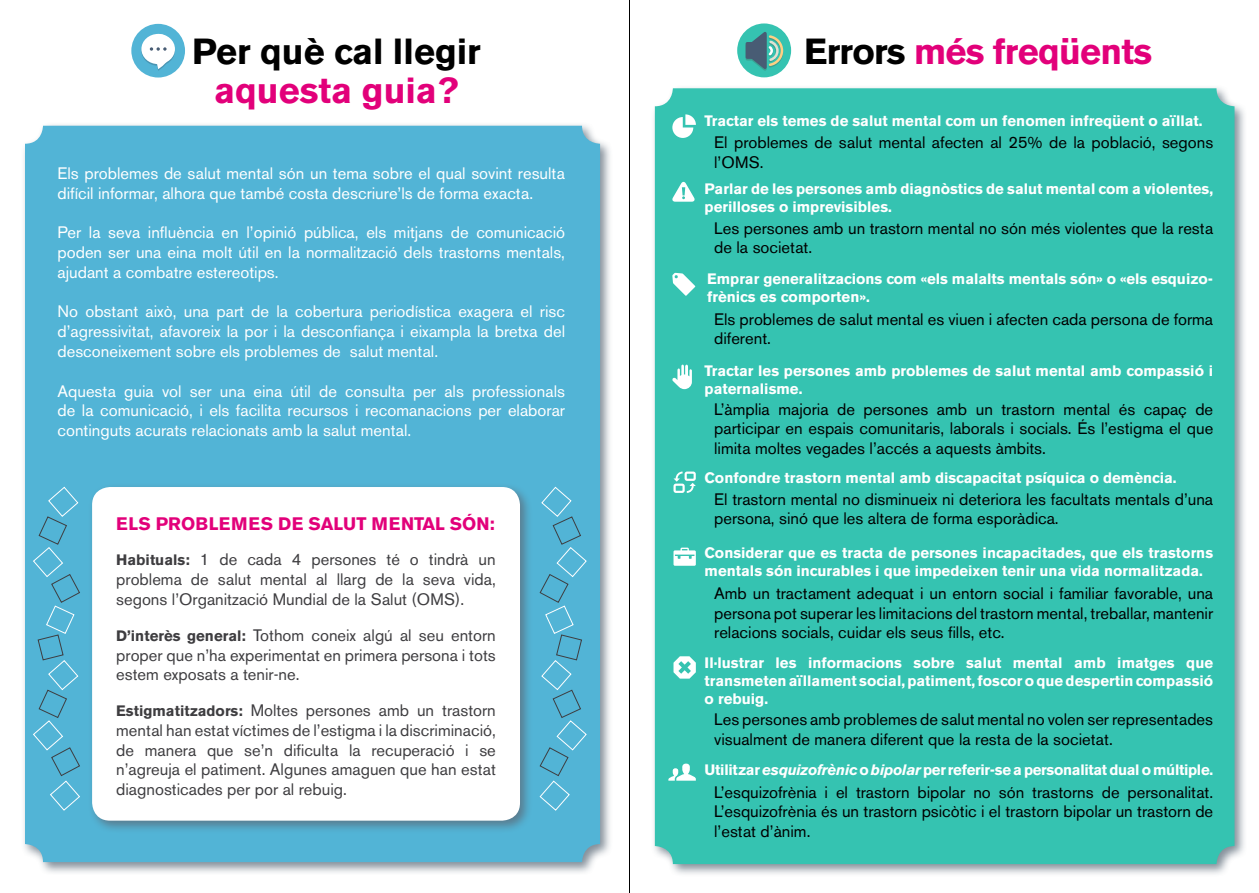
<style>
.page{position:relative;width:1259px;height:893px;background:#fff}
.page>*{position:absolute;margin:0;border:0;box-sizing:border-box;transform-origin:0 0}
.t1{font:700 36px "Akzidenz Grotesk BE";letter-spacing:-.02em;color:#e2007a}
.t2{font:700 36px "Akzidenz Grotesk BE";color:#000}
.t3{font:700 36px "Akzidenz Grotesk BE";color:#e2007a}
.t4{font:700 18px "Akzidenz Grotesk BE";color:#e2007a}
.t5{font:16.5px/19.5px "Akzidenz Grotesk BE";color:#000}
.t6{font:16.5px/19.8px "Akzidenz Grotesk BE";color:#fff;text-align:justify}
.t7{font:16.5px/19.8px "Akzidenz Grotesk BE";color:#3e3d40;text-align:justify}
.t8{font:700 15px/18px "Akzidenz Grotesk BE";color:#fff}
.t9{font:700 15px "Akzidenz Grotesk BE";letter-spacing:-.02em;color:#fff}
.s1{font-weight:700;font-size:15px}
.s2{color:#000}
.s3{font-style:italic}
</style>
<div class="page">
<div style="left:21px;top:122px;width:592px;height:753px;background:#5c6b79;opacity:.75"></div>
<div style="left:25px;top:126px;width:575px;height:736px;background:#52b4d6;border-radius:18px"></div>
<div style="left:88px;top:483px;width:445px;height:351px;background:#5c6b79;opacity:.75"></div>
<div style="left:92px;top:487px;width:428px;height:334px;background:#fff;border-radius:18px"></div>
<svg style="left:33px;top:487px;width:47px;height:324px"></svg>
<div style="left:131px;top:24px;width:54px;height:54px;background:#52b4d6;border-radius:50%"></div>
<svg style="left:141px;top:34px;width:34px;height:37px"></svg>
<svg style="left:539px;top:487px;width:48px;height:324px"></svg>
<div style="left:650px;top:84px;width:597px;height:793px;background:#5c6b79;opacity:.75"></div>
<div style="left:655px;top:88px;width:579px;height:776px;background:#35c3b1;border-radius:18px"></div>
<svg style="left:672px;top:114px;width:24px;height:24px"></svg>
<svg style="left:672px;top:181px;width:23px;height:21px"></svg>
<svg style="left:672px;top:273px;width:23px;height:23px"></svg>
<svg style="left:668px;top:764px;width:28px;height:17px"></svg>
<svg style="left:673px;top:472px;width:23px;height:21px"></svg>
<svg style="left:673px;top:656px;width:23px;height:23px"></svg>
<div style="left:737px;top:23px;width:54px;height:54px;background:#35c3b1;border-radius:50%"></div>
<svg style="left:745px;top:32px;width:39px;height:39px"></svg>
<svg style="left:673px;top:548px;width:23px;height:18px"></svg>
<svg style="left:672px;top:365px;width:20px;height:24px"></svg>
<hr style="left:629px;top:0;width:1px;height:893px;background:#000">
<h1 class="t2" style="left:192px;top:31px;width:290px">Per què cal llegir</h1>
<h1 class="t3" style="left:214px;top:70px;width:246px">aquesta guia?</h1>
<p class="t6" style="left:57px;top:163px;width:509px">Els problemes de salut mental són un tema sobre el qual sovint resulta difícil informar, alhora que també costa descriure’ls de forma exacta.</p>
<p class="t6" style="left:57px;top:222px;width:509px">Per la seva influència en l’opinió pública, els mitjans de comunicació poden ser una eina molt útil en la normalització dels trastorns mentals, ajudant a combatre estereotips.</p>
<p class="t6" style="left:57px;top:302px;width:509px">No obstant això, una part de la cobertura periodística exagera el risc d’agressivitat, afavoreix la por i la desconfiança i eixampla la bretxa del desconeixement sobre els problemes de salut mental.</p>
<p class="t6" style="left:57px;top:381px;width:509px">Aquesta guia vol ser una eina útil de consulta per als professionals de la comunicació, i els facilita recursos i recomanacions per elaborar continguts acurats relacionats amb la salut mental.</p>
<p class="t4" style="left:116px;top:513px;width:380px">ELS PROBLEMES DE SALUT MENTAL SÓN:</p>
<p class="t7" style="left:116px;top:549px;width:381px"><span class="s1">Habituals:</span> 1 de cada 4 persones té o tindrà un problema de salut mental al llarg de la seva vida, segons l’Organització Mundial de la Salut (OMS).</p>
<p class="t7" style="left:116px;top:625px;width:381px"><span class="s1">D’interès general:</span> Tothom coneix algú al seu entorn proper que n’ha experimentat en primera persona i tots estem exposats a tenir-ne.</p>
<p class="t7" style="left:116px;top:700px;width:381px"><span class="s1">Estigmatitzadors:</span> Moltes persones amb un trastorn mental han estat víctimes de l’estigma i la discriminació, de manera que se’n dificulta la recuperació i se n’agreuja el patiment. Algunes amaguen que han estat diagnosticades per por al rebuig.</p>
<h1 class="t1" style="left:804px;top:31px;width:349px"><span class="s2">Errors</span> més freqüents</h1>
<p class="t8" style="left:704px;top:112px;width:499px">Tractar els temes de salut mental com un fenomen infreqüent o aïllat.</p>
<p class="t5" style="left:714px;top:133px;width:500px">El problemes de salut mental afecten al 25% de la població, segons l’OMS.</p>
<p class="t8" style="left:704px;top:180px;width:510px">Parlar de les persones amb diagnòstics de salut mental com a violentes, perilloses o imprevisibles.</p>
<p class="t5" style="left:714px;top:218px;width:500px">Les persones amb un trastorn mental no són més violentes que la resta de la societat.</p>
<p class="t8" style="left:707px;top:270px;width:507px">Emprar generalitzacions com «els malalts mentals són» o «els esquizo&shy;frènics es comporten».</p>
<p class="t5" style="left:714px;top:309px;width:500px">Els problemes de salut mental es viuen i afecten cada persona de forma diferent.</p>
<p class="t8" style="left:704px;top:362px;width:510px">Tractar les persones amb problemes de salut mental amb compassió i paternalisme.</p>
<p class="t5" style="left:714px;top:399px;width:500px;text-align:justify">L’àmplia majoria de persones amb un trastorn mental és capaç de participar en espais comunitaris, laborals i socials. És l’estigma el que limita moltes vegades l’accés a aquests àmbits.</p>
<p class="t5" style="left:714px;top:489px;width:500px">El trastorn mental no disminueix ni deteriora les facultats mentals d’una persona, sinó que les altera de forma esporàdica.</p>
<p class="t8" style="left:704px;top:469px;width:473px">Confondre trastorn mental amb discapacitat psíquica o demència.</p>
<p class="t8" style="left:704px;top:544px;width:510px">Considerar que es tracta de persones incapacitades, que els trastorns mentals són incurables i que impedeixen tenir una vida normalitzada.</p>
<p class="t5" style="left:714px;top:584px;width:500px;text-align:justify">Amb un tractament adequat i un entorn social i familiar favorable, una persona pot superar les limitacions del trastorn mental, treballar, mantenir relacions socials, cuidar els seus fills, etc.</p>
<p class="t8" style="left:704px;top:653px;width:510px;text-align:justify">Il·lustrar les informacions sobre salut mental amb imatges que transmeten aïllament social, patiment, foscor o que despertin compassió o rebuig.</p>
<p class="t5" style="left:714px;top:709px;width:500px">Les persones amb problemes de salut mental no volen ser representades visualment de manera diferent que la resta de la societat.</p>
<p class="t5" style="left:714px;top:782px;width:500px;text-align:justify">L’esquizofrènia i el trastorn bipolar no són trastorns de personalitat.<br>L’esquizofrènia és un trastorn psicòtic i el trastorn bipolar un trastorn de l’estat d’ànim.</p>
<p class="t9" style="left:704px;top:761px;width:510px">Utilitzar <span class="s3">esquizofrènic</span> o <span class="s3">bipolar</span> per referir-se a personalitat dual o múltiple.</p>
</div>
